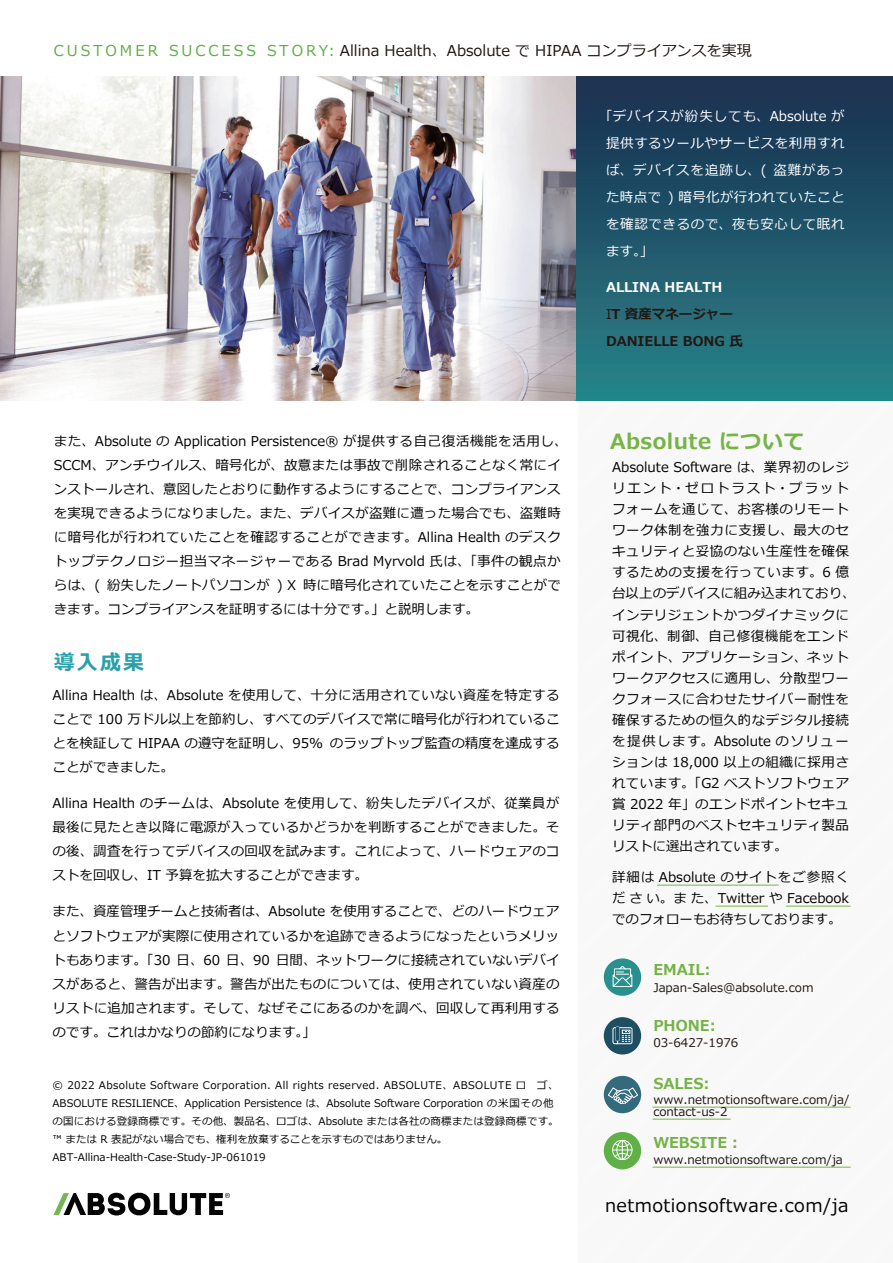
<style>
.page{position:relative;width:893px;height:1263px;background:#fff}
.page>*{position:absolute;margin:0;border:0;box-sizing:border-box;transform-origin:0 0}
.t1{font:700 21px "Meiryo";letter-spacing:.025em;color:#75b445}
.t2{font:700 21px "Meiryo";color:#29a1aa}
.t3{font:18px "Meiryo";letter-spacing:.025em;color:#030303}
.t4{font:15px "Meiryo";color:#221713}
.t5{font:700 15px "Meiryo";color:#74b345}
.t6{font:13.5px/21px "Meiryo";letter-spacing:.02em;color:#030303;text-align:justify}
.t7{font:13.5px/27px "Meiryo";letter-spacing:.05em;color:#fff;text-align:justify}
.t8{font:700 13.5px/27px "Meiryo";color:#221713}
.t9{font:12px/12px "Meiryo";color:#221713}
.t10{font:10.5px/18px "Meiryo";color:#030303}
.s1{color:#60af47}
.s2{color:#fff}
.s3{font-weight:400}
</style>
<div class="page">
<img style="left:0;top:77px;width:577px;height:324px">
<svg style="left:603px;top:884px;width:248px;height:286px"></svg>
<div style="left:577px;top:77px;width:316px;height:324px;background:linear-gradient(to bottom,#192d4e,#278389)"></div>
<hr style="left:652px;top:1107px;width:198px;height:1px;background:#75b445">
<hr style="left:652px;top:1119px;width:78px;height:1px;background:#75b445">
<hr style="left:652px;top:1167px;width:198px;height:1px;background:#75b445">
<hr style="left:657px;top:885px;width:121px;height:1px;background:#75b445">
<hr style="left:786px;top:906px;width:64px;height:1px;background:#75b445">
<hr style="left:716px;top:906px;width:52px;height:1px;background:#75b445">
<svg style="left:54px;top:1192px;width:176px;height:24px"></svg>
<p class="t4" style="left:54px;top:40px;width:699px"><span class="s1">C U S T O M E R S U C C E S S S T O RY:</span> Allina Health、Absolute で HIPAA コンプライアンスを実現</p>
<p class="t6" style="left:54px;top:430px;width:515px;line-height:24px;text-align:left">また、Absolute の Application Persistence® が提供する自己復活機能を活用し、SCCM、アンチウイルス、暗号化が、故意または事故で削除されることなく常にインストールされ、意図したとおりに動作するようにすることで、コンプライアンスを実現できるようになりました。また、デバイスが盗難に遭った場合でも、盗難時に暗号化が行われていたことを確認することができます。Allina Health のデスクトップテクノロジー担当マネージャーである Brad Myrvold 氏は、「事件の観点からは、( 紛失したノートパソコンが ) X 時に暗号化されていたことを示すことができます。コンプライアンスを証明するには十分です。」と説明します。</p>
<h1 class="t2" style="left:54px;top:647px;width:92px">導入成果</h1>
<p class="t6" style="left:52px;top:684px;width:509px;line-height:24px">Allina Health は、Absolute を使用して、十分に活用されていない資産を特定することで 100 万ドル以上を節約し、すべてのデバイスで常に暗号化が行われていることを検証して HIPAA の遵守を証明し、95% のラップトップ監査の精度を達成することができました。</p>
<p class="t6" style="left:52px;top:792px;width:509px;line-height:24px">Allina Health のチームは、Absolute を使用して、紛失したデバイスが、従業員が最後に見たとき以降に電源が入っているかどうかを判断することができました。その後、調査を行ってデバイスの回収を試みます。これによって、ハードウェアのコストを回収し、IT 予算を拡大することができます。</p>
<p class="t6" style="left:52px;top:900px;width:509px;line-height:24px">また、資産管理チームと技術者は、Absolute を使用することで、どのハードウェアとソフトウェアが実際に使用されているかを追跡できるようになったというメリットもあります。「30 日、60 日、90 日間、ネットワークに接続されていないデバイスがあると、警告が出ます。警告が出たものについては、使用されていない資産のリストに追加されます。そして、なぜそこにあるのかを調べ、回収して再利用するのです。これはかなりの節約になります。」</p>
<p class="t10" style="left:52px;top:1077px;width:508px">© 2022 Absolute Software Corporation. All rights reserved. ABSOLUTE、ABSOLUTE ロ ゴ、ABSOLUTE RESILIENCE、Application Persistence は、Absolute Software Corporation の米国その他の国における登録商標です。その他、製品名、ロゴは、Absolute または各社の商標または登録商標です。™ または R 表記がない場合でも、権利を放棄することを示すものではありません。ABT-Allina-Health-Case-Study-JP-061019</p>
<p class="t7" style="left:606px;top:104px;width:240px;text-indent:-7px">「デバイスが紛失しても、Absolute が提供するツールやサービスを利用すれば、デバイスを追跡し、( 盗難があった時点で ) 暗号化が行われていたことを確認できるので、夜も安心して眠れます。」</p>
<p class="t8" style="left:606px;top:275px;width:138px"><span class="s2">ALLINA HEALTH<br></span><span class="s3">I</span>T 資産マネージャー<br>DANIELLE BONG 氏</p>
<h1 class="t1" style="left:610px;top:427px;width:196px">Absolute について</h1>
<p class="t6" style="left:612px;top:458px;width:245px;text-align:left">Absolute Software は、業界初のレジリエント・ゼロトラスト・プラットフォームを通じて、お客様のリモートワーク体制を強力に支援し、最大のセキュリティと妥協のない生産性を確保するための支援を行っています。6 億台以上のデバイスに組み込まれており、インテリジェントかつダイナミックに可視化、制御、自己修復機能をエンドポイント、アプリケーション、ネットワークアクセスに適用し、分散型ワークフォースに合わせたサイバー耐性を確保するための恒久的なデジタル接続を提供します。Absolute のソリューションは 18,000 以上の組織に採用されています。「G2 ベストソフトウェア賞 2022 年」のエンドポイントセキュリティ部門のベストセキュリティ製品リストに選出されています。</p>
<p class="t6" style="left:612px;top:867px;width:239px">詳細は Absolute のサイトをご参照ください。また、Twitter や Facebookでのフォローもお待ちしております。</p>
<p class="t5" style="left:653px;top:959px;width:59px">EMAIL:</p>
<p class="t9" style="left:653px;top:982px;width:162px">Japan-Sales@absolute.com</p>
<p class="t5" style="left:653px;top:1014px;width:64px">PHONE:</p>
<p class="t9" style="left:653px;top:1038px;width:87px">03-6427-1976</p>
<p class="t5" style="left:653px;top:1073px;width:58px">SALES:</p>
<p class="t9" style="left:653px;top:1095px;width:198px">www.netmotionsoftware.com/ja/ contact-us-2</p>
<p class="t5" style="left:653px;top:1131px;width:90px">WEBSITE︓</p>
<p class="t9" style="left:653px;top:1155px;width:191px">www.netmotionsoftware.com/ja</p>
<h2 class="t3" style="left:605px;top:1193px;width:245px">netmotionsoftware.com/ja</h2>
</div>
